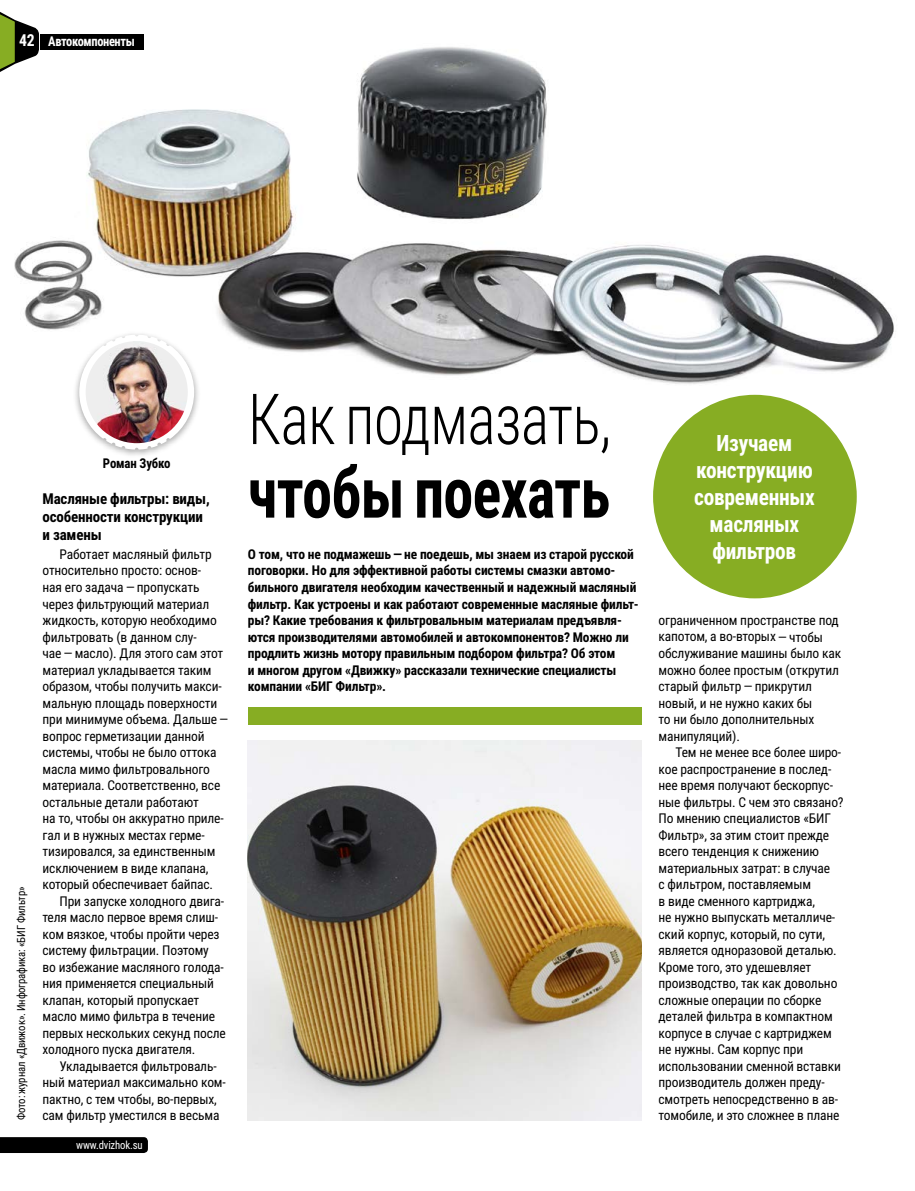
<style>
.page{position:relative;width:915px;height:1191px;background:#fff}
.page>*{position:absolute;margin:0;border:0;box-sizing:border-box;transform-origin:0 0}
.t1{font:300 70.5px "Roboto Condensed";letter-spacing:-.01em;color:#000;scale:.85 1}
.t2{font:700 70.5px "Roboto Condensed";letter-spacing:-.01em;color:#000;scale:.85 1}
.t3{font:700 22.5px/27px "Roboto Condensed";letter-spacing:-.01em;color:#fff;text-align:center;scale:.95 1}
.t4{font:700 16.5px "Roboto Condensed";color:#fff;scale:.95 1}
.t5{font:700 15px/18px "Roboto Condensed";letter-spacing:-.01em;color:#000}
.t6{font:13.5px/16.5px "Roboto Condensed";letter-spacing:-.01em;color:#000}
.t7{font:700 13.5px/16.5px "Roboto Condensed";letter-spacing:-.01em;color:#000}
.t8{font:700 13.5px "Roboto Condensed";letter-spacing:-.03em;color:#fff;scale:.92 1}
.t9{font:700 13.5px "Roboto Condensed";letter-spacing:-.01em;color:#000;scale:.95 1}
.t10{font:11.25px "Roboto Condensed";letter-spacing:-.01em;color:#000;scale:.95 1}
.t11{font:11.25px "Roboto Condensed";letter-spacing:-.01em;color:#fff;scale:.95 1}
</style>
<div class="page">
<img style="left:15px;top:38px;width:879px;height:346px">
<div style="left:248px;top:707px;width:393px;height:17px;background:#87ad23"></div>
<div style="left:651px;top:393px;width:206px;height:207px;background:#87ad23;border-radius:50%"></div>
<div style="left:73px;top:330px;width:128px;height:128px;background:#000;opacity:.35"></div>
<svg style="left:79px;top:335px;width:115px;height:114px"></svg>
<img style="left:86px;top:341px;width:102px;height:102px;border-radius:51px">
<img style="left:248px;top:740px;width:393px;height:380px">
<svg style="left:0;top:1137px;width:148px;height:16px;background:#030303"></svg>
<div style="left:40px;top:34px;width:103px;height:16px;background:#000"></div>
<svg style="left:0;top:12px;width:39px;height:72px"></svg>
<p class="t4" style="left:19px;top:28px;width:18px">42</p>
<p class="t8" style="left:48px;top:31px;width:96px">Автокомпоненты</p>
<p class="t10" style="left:13px;top:1120px;width:247px;rotate:-90deg">Фото: журнал «Движок». Инфографика: «БИГ Фильтр»</p>
<p class="t9" style="left:103px;top:453px;width:72px">Роман Зубко</p>
<p class="t5" style="left:43px;top:489px;width:169px">Масляные фильтры: виды, особенности конструкции и замены</p>
<p class="t6" style="left:43px;top:545px;width:187px;text-indent:17px">Работает масляный фильтр относительно просто: основ-<br>ная его задача — пропускать через фильтрующий материал жидкость, которую необходимо фильтровать (в данном слу-<br>чае — масло). Для этого сам этот материал укладывается таким образом, чтобы получить макси&shy;мальную площадь поверхности при минимуме объема. Дальше — вопрос герметизации данной системы, чтобы не было оттока масла мимо фильтровального материала. Соответственно, все остальные детали работают<br>на то, чтобы он аккуратно приле&shy;гал и в нужных местах герме&shy;тизировался, за единственным исключением в виде клапана, который обеспечивает байпас.</p>
<p class="t6" style="left:43px;top:892px;width:185px;text-indent:17px">При запуске холодного двига&shy;теля масло первое время слиш&shy;ком вязкое, чтобы пройти через систему фильтрации. Поэтому<br>во избежание масляного голода&shy;ния применяется специальный клапан, который пропускает масло мимо фильтра в течение первых нескольких секунд после холодного пуска двигателя.</p>
<p class="t6" style="left:43px;top:1057px;width:185px;text-indent:17px">Укладывается фильтроваль&shy;ный материал максимально ком&shy;пактно, с тем чтобы, во‑первых, сам фильтр уместился в весьма</p>
<p class="t11" style="left:76px;top:1137px;width:72px">www.dvizhok.su</p>
<h1 class="t1" style="left:248px;top:369px;width:429px">Как подмазать,</h1>
<h1 class="t2" style="left:248px;top:443px;width:427px">чтобы поехать</h1>
<p class="t7" style="left:248px;top:545px;width:392px">О том, что не подмажешь — не поедешь, мы знаем из старой русской поговорки. Но для эффективной работы системы смазки автомо&shy;бильного двигателя необходим качественный и надежный масляный фильтр. Как устроены и как работают современные масляные фильт&shy;ры? Какие требования к фильтровальным материалам предъявля&shy;ются производителями автомобилей и автокомпонентов? Можно ли продлить жизнь мотору правильным подбором фильтра? Об этом<br>и многом другом «Движку» рассказали технические специалисты компании «БИГ Фильтр».</p>
<h2 class="t3" style="left:694px;top:428px;width:128px">Изучаем конструкцию современных масляных фильтров</h2>
<p class="t6" style="left:658px;top:611px;width:184px">ограниченном пространстве под капотом, а во‑вторых — чтобы обслуживание машины было как можно более простым (открутил старый фильтр — прикрутил новый, и не нужно каких бы<br>то ни было дополнительных манипуляций).</p>
<p class="t6" style="left:658px;top:743px;width:186px;text-indent:17px">Тем не менее все более широ&shy;кое распространение в послед&shy;нее время получают бескорпус&shy;ные фильтры. С чем это связано?<br>По мнению специалистов «БИГ<br>Фильтр», за этим стоит прежде всего тенденция к снижению материальных затрат: в случае<br>с фильтром, поставляемым<br>в виде сменного картриджа,<br>не нужно выпускать металличе&shy;ский корпус, который, по сути, является одноразовой деталью.<br>Кроме того, это удешевляет производство, так как довольно сложные операции по сборке деталей фильтра в компактном корпусе в случае с картриджем не нужны. Сам корпус при использовании сменной вставки производитель должен преду&shy;смотреть непосредственно в ав&shy;томобиле, и это сложнее в плане</p>
</div>
